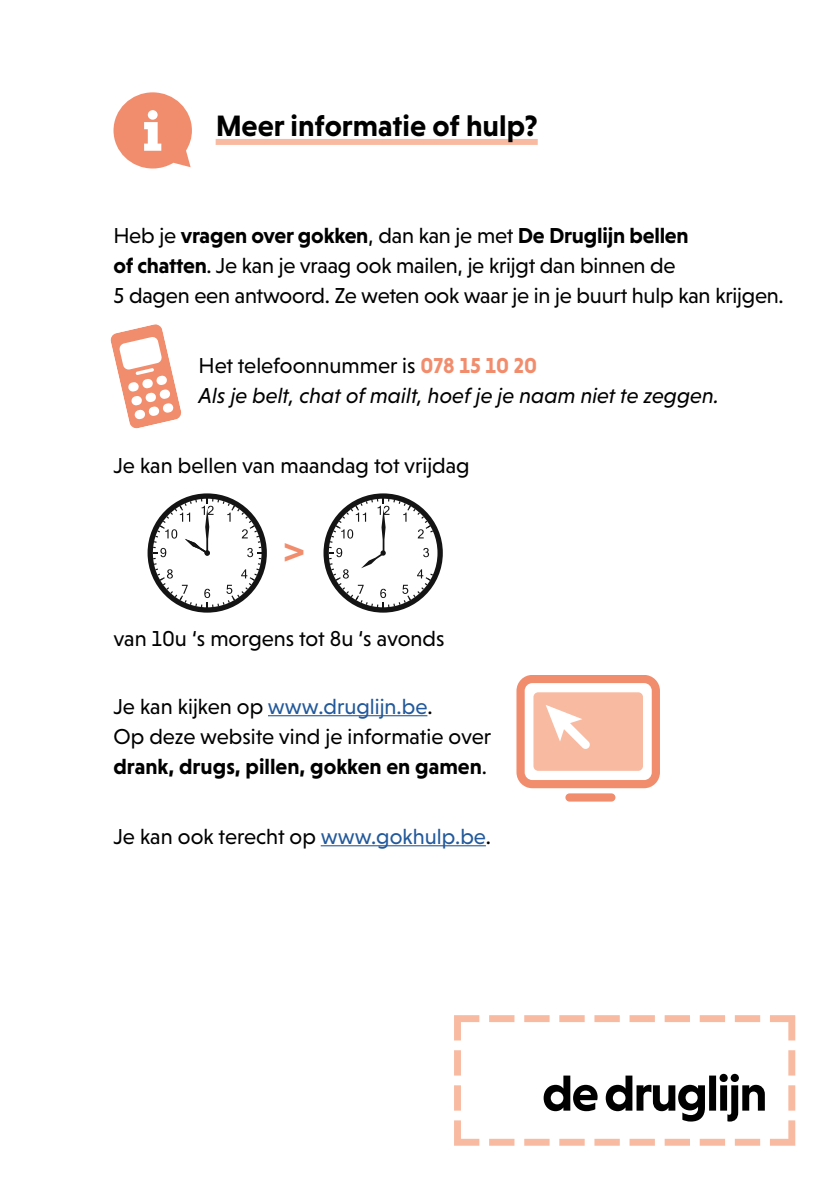
<style>
.page{position:relative;width:840px;height:1191px;background:#fff}
.page>*{position:absolute;margin:0;border:0;box-sizing:border-box;transform-origin:0 0}
.t1{font:700 41px "Niveau Grotesk";color:#f18d6d}
.t2{font:700 30px "Niveau Grotesk";color:#000}
.t3{font:22px/30px "Niveau Grotesk";letter-spacing:-.01em;color:#000}
.t4{font:italic 22px/30px "Niveau Grotesk";color:#000}
.s1{font-weight:700}
.s2{font-style:normal}
.s3{font-weight:700;font-style:normal;color:#f18d6d}
.s4{color:#22599b}
</style>
<div class="page">
<hr style="left:268px;top:715px;width:159px;height:1px;background:#22599b">
<hr style="left:320px;top:845px;width:165px;height:1px;background:#22599b">
<svg style="left:516px;top:675px;width:143px;height:113px"></svg>
<div style="left:565px;top:793px;width:50px;height:8px;background:#f18d6d;border-radius:4px"></div>
<svg style="left:113px;top:92px;width:79px;height:76px"></svg>
<div style="left:215px;top:139px;width:322px;height:6px;background:#f8baa1"></div>
<svg style="left:454px;top:1015px;width:340px;height:130px"></svg>
<svg style="left:110px;top:324px;width:71px;height:105px"></svg>
<svg style="left:147px;top:493px;width:120px;height:119px"></svg>
<svg style="left:323px;top:493px;width:119px;height:119px"></svg>
<h2 class="t2" style="left:215px;top:108px;width:323px">Meer informatie of hulp?</h2>
<p class="t3" style="left:113px;top:221px;width:671px">Heb je <span class="s1">vragen over gokken</span>, dan kan je met <span class="s1">De Druglijn bellen<br>of chatten</span>. Je kan je vraag ook mailen, je krijgt dan binnen de<br>5 dagen een antwoord. Ze weten ook waar je in je buurt hulp kan krijgen.</p>
<p class="t4" style="left:198px;top:351px;width:521px"><span class="s2">Het telefoonnummer is</span> <span class="s3">078 15 10 20<br></span>Als je belt, chat of mailt, hoef je je naam niet te zeggen.</p>
<p class="t3" style="left:113px;top:451px;width:357px">Je kan bellen van maandag tot vrijdag</p>
<h1 class="t1" style="left:283px;top:526px;width:23px">&gt;</h1>
<p class="t3" style="left:113px;top:623px;width:332px">van 10u ‘s morgens tot 8u ‘s avonds</p>
<p class="t3" style="left:113px;top:691px;width:379px">Je kan kijken op <span class="s4">www.druglijn.be</span>.<br>Op deze website vind je informatie over <span class="s1">drank, drugs, pillen, gokken en gamen</span>.</p>
<p class="t3" style="left:113px;top:821px;width:379px">Je kan ook terecht op <span class="s4">www.gokhulp.be</span>.</p>
</div>
